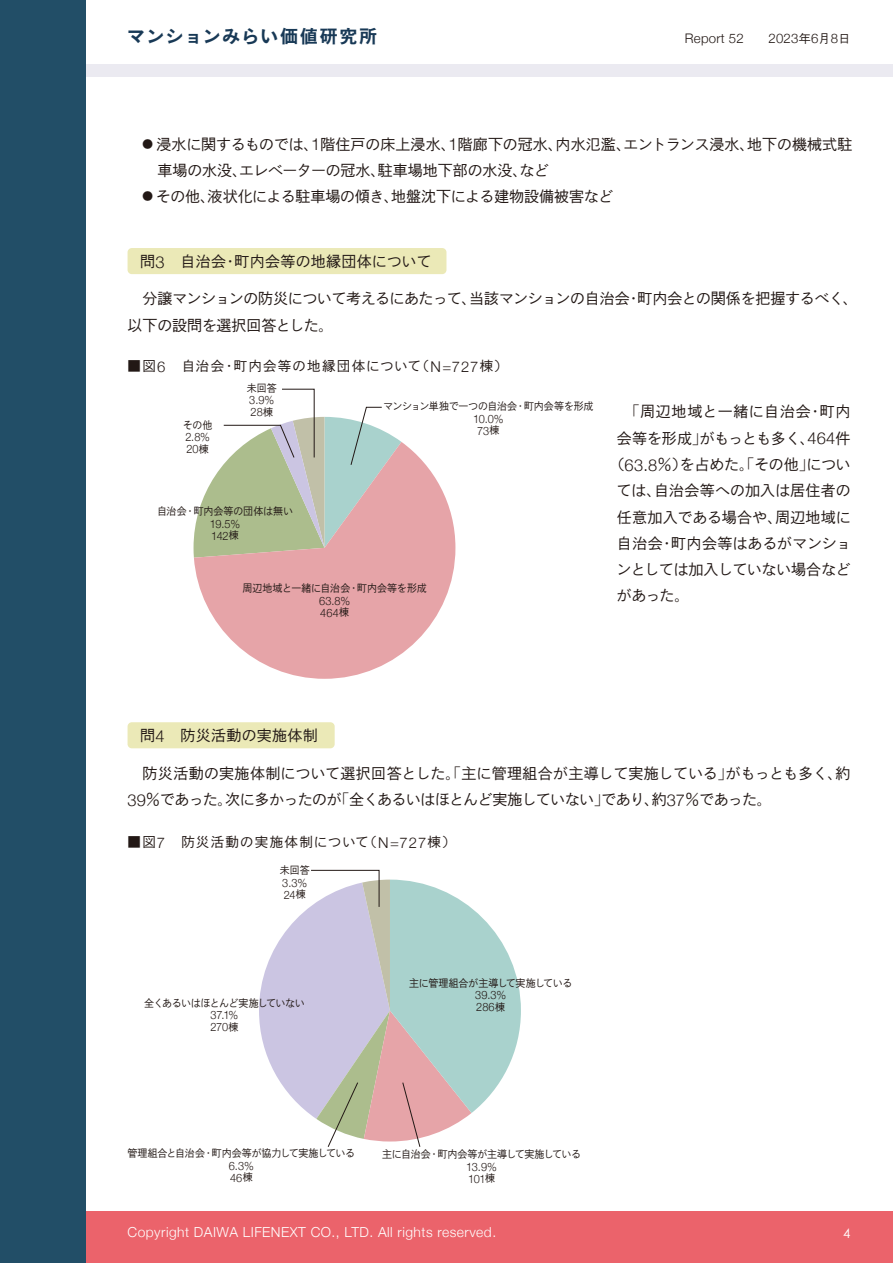
<style>
.page{position:relative;width:893px;height:1263px;background:#fff}
.page>*{position:absolute;margin:0;border:0;box-sizing:border-box;transform-origin:0 0}
.t1{font:18px "Iwa O Go Std Eb";letter-spacing:.07em;color:#183956}
.t2{font:500 15px/26.2px "Iwa O Go Std";letter-spacing:-.01em;color:#221815}
.t3{font:500 15px "Iwa O Go Std";letter-spacing:.015em;color:#221815}
.t4{font:500 15px "Iwa O Go Std";letter-spacing:.025em;color:#221815}
.t5{font:500 15px "Iwa O Go Std";letter-spacing:-.03em;color:#221815}
.t6{font:500 15px "Iwa O Go Std";letter-spacing:-.035em;color:#221815}
.t7{font:500 15px "Iwa O Go Std";letter-spacing:.05em;color:#221815}
.t8{font:300 13.8px "Helvetica Neue";letter-spacing:.035em;color:#fff}
.t9{font:500 13.5px "Iwa O Go Std";letter-spacing:.08em;color:#221815}
.t10{font:300 13.2px "Helvetica Neue";letter-spacing:.02em;color:#221815}
.t11{font:13.2px "Century Gothic";color:#fff}
.t12{font:300 11.55px/12px "Helvetica Neue";letter-spacing:-.015em;color:#221815;scale:.95 1}
.t13{font:500 10.5px "Iwa O Go Std";letter-spacing:-.02em;color:#221815;scale:.95 1}
.t14{font:500 10.5px "Iwa O Go Std";letter-spacing:-.05em;color:#221815;scale:.95 1}
.t15{font:500 10.5px "Iwa O Go Std";color:#221815;scale:.95 1}
.s1{font-family:"Iwa O Go Std";font-weight:500;font-size:12px}
.s2{font-size:10.5px}
.s3{font-family:"Helvetica Neue";font-weight:300;font-size:16.5px}
.s4{font-family:"Helvetica Neue";font-weight:300;font-size:14.85px}
.s5{font-family:"Iwa O Go Std";font-weight:500;font-size:10.5px}
</style>
<div class="page">
<div style="left:0;top:1212px;width:893px;height:51px;background:#eb636b"></div>
<div style="left:0;top:64px;width:893px;height:13px;background:#ebeaf1"></div>
<div style="left:0;top:0;width:85px;height:1263px;background:#224e67"></div>
<hr style="left:892px;top:0;width:1px;height:1263px;background:#224e67">
<div style="left:128px;top:248px;width:318px;height:26px;background:#ebe9b7;border-radius:4px"></div>
<div style="left:128px;top:722px;width:207px;height:26px;background:#ebe9b7;border-radius:4px"></div>
<svg style="left:194px;top:442px;width:261px;height:237px;fill:#e6a4a8"></svg>
<svg style="left:194px;top:388px;width:207px;height:170px"></svg>
<svg style="left:259px;top:869px;width:262px;height:278px"></svg>
<p class="t1" style="left:127px;top:24px;width:252px">マンションみらい価値研究所</p>
<p class="t10" style="left:685px;top:28px;width:167px">Report 52<span class="s1">　　</span>2023<span class="s1">年</span>6<span class="s1">月</span>8<span class="s1">日</span></p>
<p class="t2" style="left:158px;top:130px;width:696px;text-indent:-15px"><span class="s2">●</span> 浸水に関するものでは、<span class="s3">1</span>階住戸の床上浸水、<span class="s3">1</span>階廊下の冠水、内水氾濫、エントランス浸水、地下の機械式駐車場の水没、エレベーターの冠水、駐車場地下部の水没、など</p>
<p class="t2" style="left:143px;top:183px;width:472px"><span class="s2">●</span> その他、液状化による駐車場の傾き、地盤沈下による建物設備被害など</p>
<p class="t4" style="left:140px;top:251px;width:293px">問<span class="s3">3</span>　自治会・町内会等の地縁団体について</p>
<p class="t2" style="left:128px;top:285px;width:732px;text-indent:15px">分譲マンションの防災について考えるにあたって、当該マンションの自治会・町内会との関係を把握するべく、以下の設問を選択回答とした。</p>
<p class="t9" style="left:128px;top:357px;width:382px">■図<span class="s4">6</span>　自治会・町内会等の地縁団体について（<span class="s4">N=727</span>棟）</p>
<p class="t13" style="left:183px;top:418px;width:33px">その他</p>
<p class="t12" style="left:185px;top:430px;width:28px">2.8%<br>20<span class="s5">棟</span></p>
<p class="t13" style="left:247px;top:381px;width:33px">未回答</p>
<p class="t12" style="left:249px;top:393px;width:28px">3.9%<br>28<span class="s5">棟</span></p>
<p class="t15" style="left:157px;top:504px;width:145px">自治会・町内会等の団体は無い</p>
<p class="t12" style="left:210px;top:517px;width:33px">19.5%<br>142<span class="s5">棟</span></p>
<p class="t13" style="left:383px;top:399px;width:223px">マンション単独で一つの自治会・町内会等を形成</p>
<p class="t12" style="left:473px;top:412px;width:34px;text-align:center">10.0%<br>73<span class="s5">棟</span></p>
<p class="t13" style="left:243px;top:581px;width:195px">周辺地域と一緒に自治会・町内会等を形成</p>
<p class="t12" style="left:319px;top:594px;width:34px">63.8%<br>464<span class="s5">棟</span></p>
<p class="t7" style="left:624px;top:402px;width:227px">「周辺地域と一緒に自治会・町内</p>
<p class="t5" style="left:617px;top:428px;width:235px">会等を形成」がもっとも多く、<span class="s3">464</span>件</p>
<p class="t2" style="left:609px;top:451px;width:243px">（<span class="s3">63.8</span>％）を占めた。「その他」につい</p>
<p class="t3" style="left:617px;top:480px;width:236px">ては、自治会等への加入は居住者の</p>
<p class="t3" style="left:617px;top:507px;width:235px">任意加入である場合や、周辺地域に</p>
<p class="t2" style="left:617px;top:529px;width:236px">自治会・町内会等はあるがマンショ</p>
<p class="t6" style="left:616px;top:559px;width:236px">ンとしては加入していない場合など</p>
<p class="t2" style="left:617px;top:582px;width:74px">があった。</p>
<p class="t4" style="left:140px;top:725px;width:179px">問<span class="s3">4</span>　防災活動の実施体制</p>
<p class="t2" style="left:128px;top:759px;width:724px;text-indent:15px">防災活動の実施体制について選択回答とした。「主に管理組合が主導して実施している」がもっとも多く、約<br><span class="s3">39</span>％であった。次に多かったのが「全くあるいはほとんど実施していない」であり、約<span class="s3">37</span>％であった。</p>
<p class="t9" style="left:128px;top:833px;width:330px">■図<span class="s4">7</span>　防災活動の実施体制について（<span class="s4">N=727</span>棟）</p>
<p class="t13" style="left:280px;top:863px;width:33px">未回答</p>
<p class="t12" style="left:282px;top:876px;width:28px">3.3%<br>24<span class="s5">棟</span></p>
<p class="t14" style="left:144px;top:996px;width:170px">全くあるいはほとんど実施していない</p>
<p class="t12" style="left:210px;top:1008px;width:31px">37.1%<br>270<span class="s5">棟</span></p>
<p class="t13" style="left:409px;top:976px;width:173px">主に管理組合が主導して実施している</p>
<p class="t12" style="left:475px;top:988px;width:34px">39.3%<br>286<span class="s5">棟</span></p>
<p class="t13" style="left:128px;top:1146px;width:241px">管理組合と自治会・町内会等が協力して実施している</p>
<p class="t12" style="left:229px;top:1159px;width:28px">6.3%<br>46<span class="s5">棟</span></p>
<p class="t13" style="left:382px;top:1147px;width:211px">主に自治会・町内会等が主導して実施している</p>
<p class="t12" style="left:466px;top:1160px;width:34px">13.9%<br>101<span class="s5">棟</span></p>
<p class="t8" style="left:128px;top:1221px;width:370px">Copyright DAIWA LIFENEXT CO., LTD. All rights reserved.</p>
<p class="t11" style="left:843px;top:1225px;width:9px">4</p>
</div>
